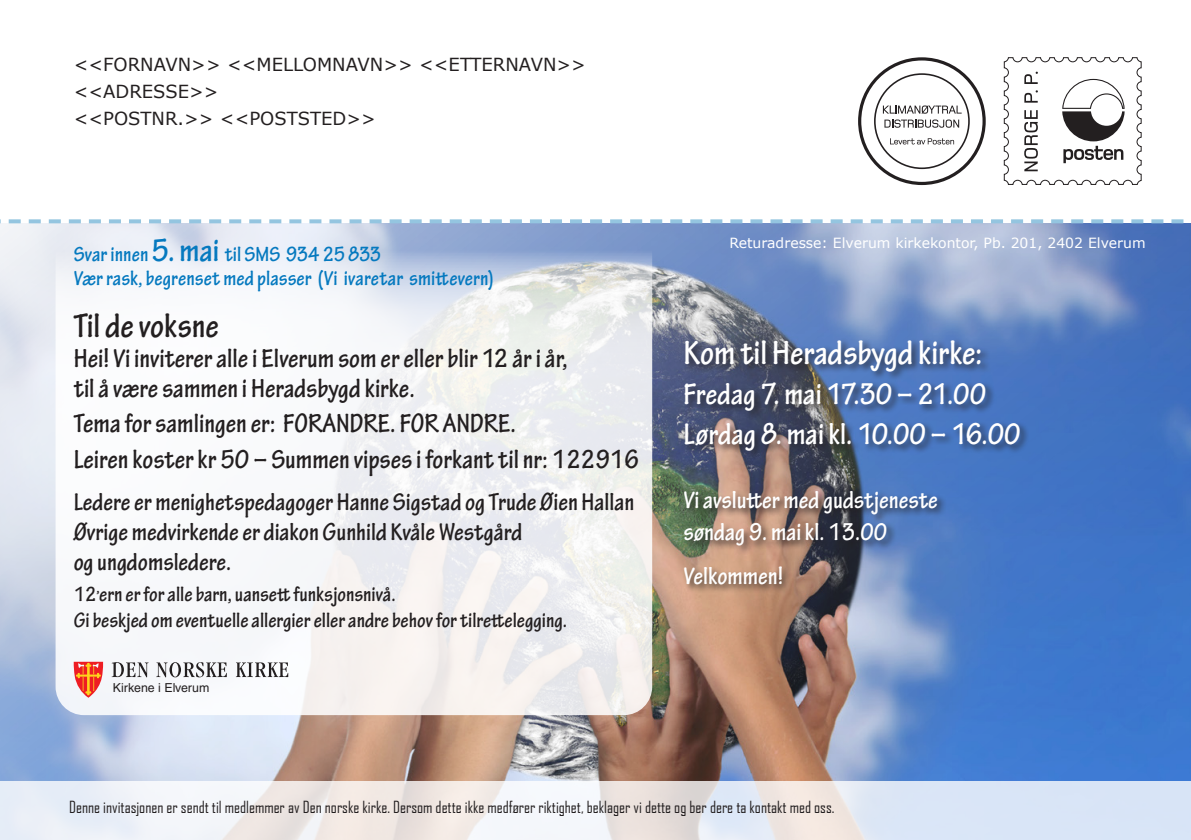
<style>
.page{position:relative;width:1191px;height:840px;background:#fff}
.page>*{position:absolute;margin:0;border:0;box-sizing:border-box;transform-origin:0 0}
.t1{font:700 condensed 36px "Tekton Pro";color:#fff}
.t2{font:700 condensed 36px "Tekton Pro";color:#231f20}
.t3{font:700 condensed 32px/40px "Tekton Pro";color:#fff}
.t4{font:700 condensed 28px/30px "Tekton Pro";color:#231f20}
.t5{font:700 condensed 26px/30px "Tekton Pro";color:#231f20}
.t6{font:700 condensed 26px/32px "Tekton Pro";color:#fff}
.t7{font:700 condensed 22px/26px "Tekton Pro";color:#231f20}
.t8{font:700 condensed 22px/24px "Tekton Pro";letter-spacing:.005em;color:#0579bf}
.t9{font:18px/27px "Verdana";color:#231f20}
.t10{font:16px "Agency FB";color:#231f20}
.t11{font:14px "Verdana";color:#fff}
.t12{font:12.4px "Helvetica LT Std";color:#231f20}
.s1{font-size:34px}
</style>
<div class="page">
<img style="left:0;top:223px;width:1191px;height:558px">
<svg style="left:56px;top:223px;width:596px;height:491px;fill:#f6f5f6"></svg>
<div style="left:682px;top:338px;width:347px;height:255px;background:#231f20;opacity:.75"></div>
<svg style="left:1003px;top:57px;width:138px;height:128px"></svg>
<svg style="left:858px;top:57px;width:127px;height:128px"></svg>
<svg style="left:0;top:219px;width:1184px;height:4px"></svg>
<svg style="left:0;top:781px;width:1191px;height:58px"></svg>
<svg style="left:112px;top:661px;width:37px;height:16px"></svg>
<svg style="left:156px;top:661px;width:71px;height:16px"></svg>
<svg style="left:236px;top:662px;width:52px;height:14px"></svg>
<svg style="left:74px;top:661px;width:29px;height:36px"></svg>
<p class="t9" style="left:74px;top:50px;width:514px">&lt;&lt;FORNAVN&gt;&gt; &lt;&lt;MELLOMNAVN&gt;&gt; &lt;&lt;ETTERNAVN&gt;&gt; &lt;&lt;ADRESSE&gt;&gt;<br>&lt;&lt;POSTNR.&gt;&gt; &lt;&lt;POSTSTED&gt;&gt;</p>
<p class="t8" style="left:74px;top:242px;width:421px">Svar innen <span class="s1">5. mai</span> til SMS 934 25 833<br>Vær rask, begrenset med plasser (Vi ivaretar smittevern)</p>
<p class="t2" style="left:74px;top:304px;width:147px">Til de voksne</p>
<p class="t4" style="left:74px;top:343px;width:496px">Hei! Vi inviterer alle i Elverum som er eller blir 12 år i år, til å være sammen i Heradsbygd kirke.</p>
<p class="t4" style="left:74px;top:406px;width:567px;line-height:35.6px">Tema for samlingen er: FORANDRE. FOR ANDRE.<br>Leiren koster kr 50 – Summen vipses i forkant til nr: 122916</p>
<p class="t5" style="left:74px;top:486px;width:562px">Ledere er menighetspedagoger Hanne Sigstad og Trude Øien Hallan<br>Øvrige medvirkende er diakon Gunhild Kvåle Westgård<br>og ungdomsledere.</p>
<p class="t7" style="left:74px;top:581px;width:495px">12,ern er for alle barn, uansett funksjonsnivå.<br>Gi beskjed om eventuelle allergier eller andre behov for tilrettelegging.</p>
<p class="t12" style="left:113px;top:680px;width:98px">Kirkene i Elverum</p>
<p class="t11" style="left:729px;top:233px;width:418px">Returadresse: Elverum kirkekontor, Pb. 201, 2402 Elverum</p>
<p class="t1" style="left:683px;top:332px;width:301px">Kom til Heradsbygd kirke:</p>
<p class="t3" style="left:683px;top:374px;width:339px">Fredag 7. mai 17.30 – 21.00<br>Lørdag 8. mai kl. 10.00 – 16.00</p>
<p class="t6" style="left:683px;top:484px;width:256px">Vi avslutter med gudstjeneste søndag 9. mai kl. 13.00</p>
<p class="t6" style="left:683px;top:560px;width:101px">Velkommen!</p>
<p class="t10" style="left:69px;top:796px;width:766px">Denne invitasjonen er sendt til medlemmer av Den norske kirke. Dersom dette ikke medfører riktighet, beklager vi dette og ber dere ta kontakt med oss.</p>
</div>
